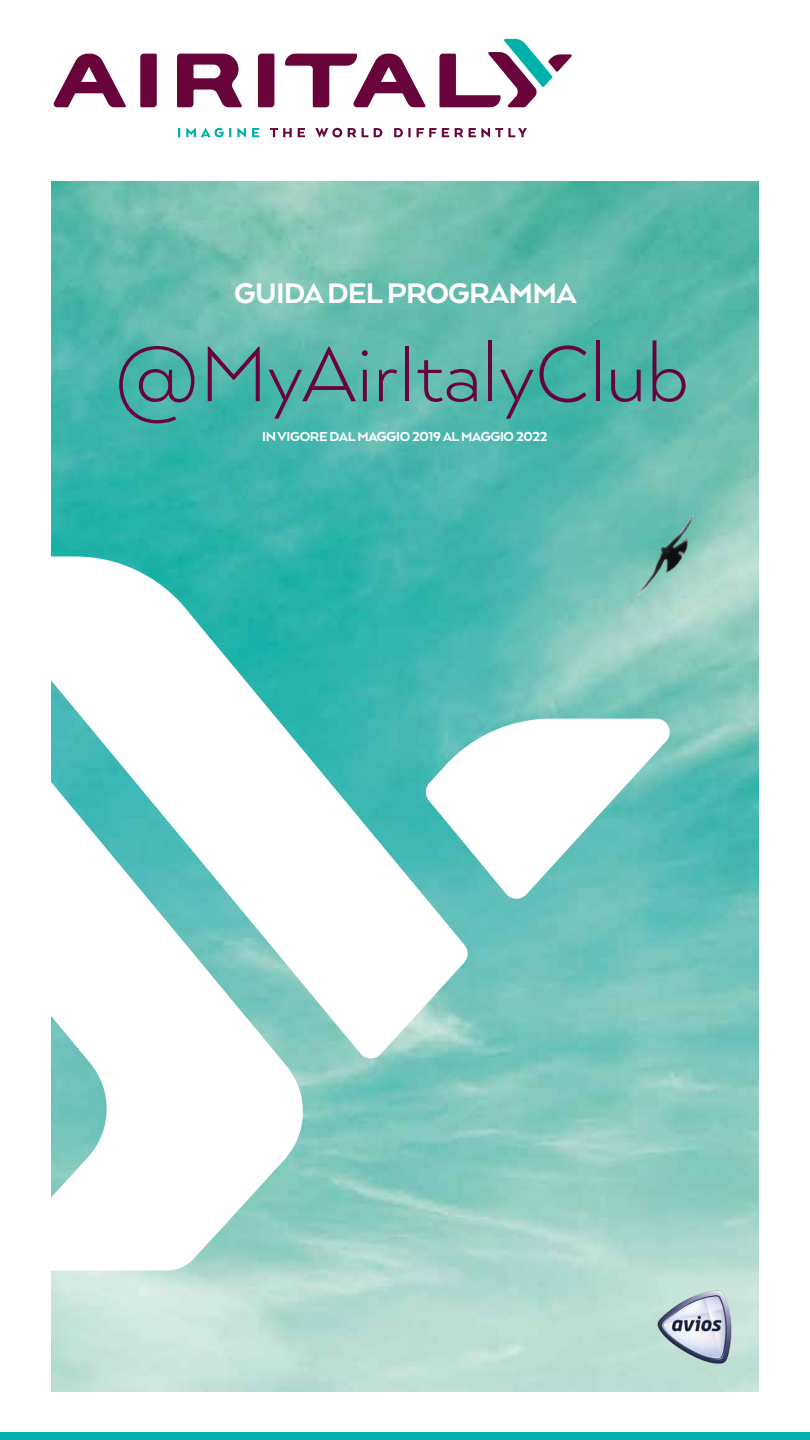
<style>
.page{position:relative;width:810px;height:1440px;background:#fff}
.page>*{position:absolute;margin:0;border:0;box-sizing:border-box;transform-origin:0 0}
.t1{font:300 90.97px "Arquitecta";color:#69043b}
.t2{font:800 32.62px "Arquitecta";letter-spacing:-.025em;color:#fff}
.t3{font:800 15px "Arquitecta";letter-spacing:-.025em;color:#fff}
</style>
<div class="page">
<div style="left:0;top:1432px;width:810px;height:8px;background:#00b1aa"></div>
<img style="left:51px;top:182px;width:708px;height:1210px">
<svg style="left:53px;top:54px;width:73px;height:53px"></svg>
<svg style="left:177px;top:54px;width:65px;height:53px"></svg>
<svg style="left:439px;top:39px;width:133px;height:68px"></svg>
<svg style="left:140px;top:54px;width:17px;height:53px"></svg>
<svg style="left:258px;top:54px;width:16px;height:53px"></svg>
<svg style="left:285px;top:54px;width:141px;height:53px"></svg>
<svg style="left:270px;top:128px;width:257px;height:9px"></svg>
<svg style="left:178px;top:128px;width:81px;height:9px"></svg>
<img style="left:567px;top:495px;width:146px;height:129px">
<svg style="left:51px;top:1060px;width:258px;height:211px"></svg>
<svg style="left:51px;top:556px;width:418px;height:504px"></svg>
<svg style="left:425px;top:719px;width:249px;height:181px"></svg>
<img style="left:643px;top:1276px;width:102px;height:102px">
<h2 class="t2" style="left:234px;top:273px;width:344px">GUIDA DEL PROGRAMMA</h2>
<h1 class="t1" style="left:115px;top:317px;width:575px">@MyAirItalyClub</h1>
<p class="t3" style="left:262px;top:427px;width:287px">IN VIGORE DAL MAGGIO 2019 AL MAGGIO 2022</p>
</div>
